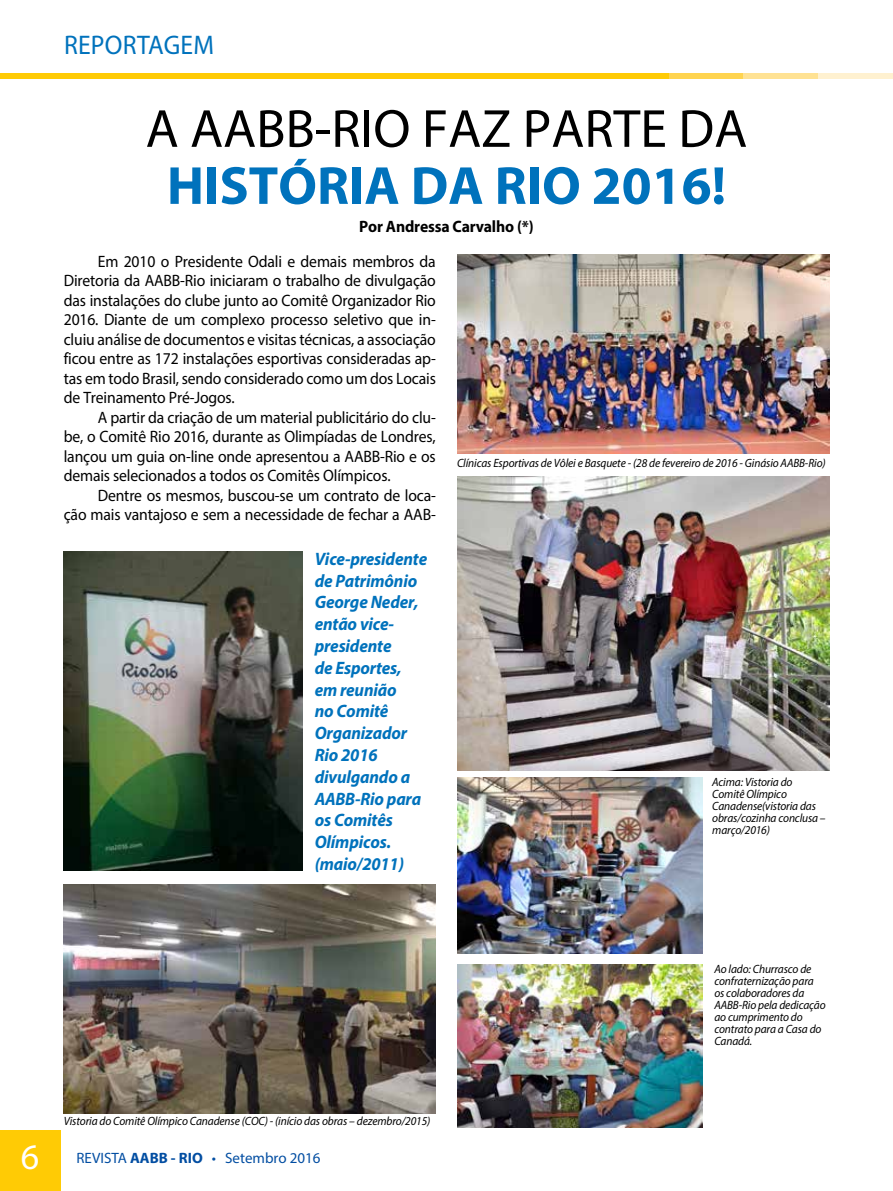
<style>
.page{position:relative;width:893px;height:1191px;background:#fff}
.page>*{position:absolute;margin:0;border:0;box-sizing:border-box;transform-origin:0 0}
.t1{font:54px "Myriad Pro";color:#000}
.t2{font:700 54px "Myriad Pro";color:#0072bc}
.t3{font:36px "Myriad Pro";color:#fff}
.t4{font:27px "Myriad Pro";color:#0072bc;scale:.95 1}
.t5{font:italic 700 18px/21.8px "Myriad Pro";letter-spacing:-.01em;color:#0072bc;scale:.95 1}
.t6{font:16.5px/19.5px "Myriad Pro";letter-spacing:-.01em;color:#000;text-align:justify;scale:.95 1}
.t7{font:700 16.5px "Myriad Pro";letter-spacing:-.01em;color:#000;scale:.95 1}
.t8{font:15px "Myriad Pro";color:#034ea2}
.t9{font:italic 12px/12px "Myriad Pro";letter-spacing:-.01em;color:#000;scale:.95 1}
.s1{font-weight:700}
</style>
<div class="page">
<div style="left:0;top:1130px;width:61px;height:61px;background:#ffcb05"></div>
<div style="left:0;top:73px;width:669px;height:6px;background:#ffcb05"></div>
<div style="left:669px;top:73px;width:75px;height:6px;background:#ffd44f"></div>
<div style="left:744px;top:73px;width:74px;height:6px;background:#ffe293"></div>
<div style="left:818px;top:73px;width:75px;height:6px;background:#fff1d0"></div>
<img style="left:457px;top:254px;width:372px;height:199px">
<img style="left:64px;top:884px;width:372px;height:229px">
<img style="left:457px;top:476px;width:372px;height:294px">
<img style="left:457px;top:964px;width:245px;height:163px">
<img style="left:457px;top:777px;width:245px;height:176px">
<img style="left:64px;top:551px;width:238px;height:319px">
<h3 class="t4" style="left:64px;top:29px;width:17px">reportagem</h3>
<h1 class="t1" style="left:146px;top:95px;width:603px">A AABB-RIO FAZ PARTE DA</h1>
<h1 class="t2" style="left:167px;top:150px;width:561px">HISTÓRIA DA RIO 2016!</h1>
<p class="t7" style="left:359px;top:215px;width:185px">Por Andressa Carvalho (*)</p>
<p class="t6" style="left:64px;top:251px;width:393px;text-indent:34px">Em 2010 o Presidente Odali e demais membros da Diretoria da AABB-Rio iniciaram o trabalho de divulgação das instalações do clube junto ao Comitê Organizador Rio 2016. Diante de um complexo processo seletivo que in&shy;cluiu análise de documentos e visitas técnicas, a associação ficou entre as 172 instalações esportivas consideradas ap&shy;tas em todo Brasil, sendo considerado como um dos Locais de Treinamento Pré-Jogos.</p>
<p class="t6" style="left:64px;top:407px;width:393px;text-indent:34px">A partir da criação de um material publicitário do clu&shy;be, o Comitê Rio 2016, durante as Olimpíadas de Londres, lançou um guia on-line onde apresentou a AABB-Rio e os demais selecionados a todos os Comitês Olímpicos.</p>
<p class="t6" style="left:64px;top:485px;width:393px;text-align:right">Dentre os mesmos, buscou-se um contrato de loca-<br>ção mais vantajoso e sem a necessidade de fechar a AAB-</p>
<p class="t5" style="left:315px;top:547px;width:120px">Vice-presidente de Patrimônio<br>George Neder, então vice&shy;presidente<br>de Esportes, em reunião<br>no Comitê<br>Organizador<br>Rio 2016 divulgando a<br>AABB-Rio para os Comitês<br>Olímpicos. (maio/2011)</p>
<p class="t9" style="left:457px;top:456px;width:390px">Clínicas Esportivas de Vôlei e Basquete - (28 de fevereiro de 2016 - Ginásio AABB-Rio)</p>
<p class="t9" style="left:712px;top:776px;width:121px">Acima: Vistoria do<br>Comitê Olímpico<br>Canadense(vistoria das obras/cozinha conclusa – março/2016)</p>
<p class="t9" style="left:64px;top:1114px;width:388px">Vistoria do Comitê Olímpico Canadense (COC) - (início das obras – dezembro/2015)</p>
<h2 class="t3" style="left:21px;top:1134px;width:20px">6</h2>
<p class="t8" style="left:77px;top:1148px;width:246px">REVISTA <span class="s1">AABB - RIO</span> • Setembro 2016</p>
<p class="t9" style="left:714px;top:963px;width:119px">Ao lado: Churrasco de confraternização para os colaboradores da<br>AABB-Rio pela dedicação ao cumprimento do contrato para a Casa do<br>Canadá.</p>
</div>
